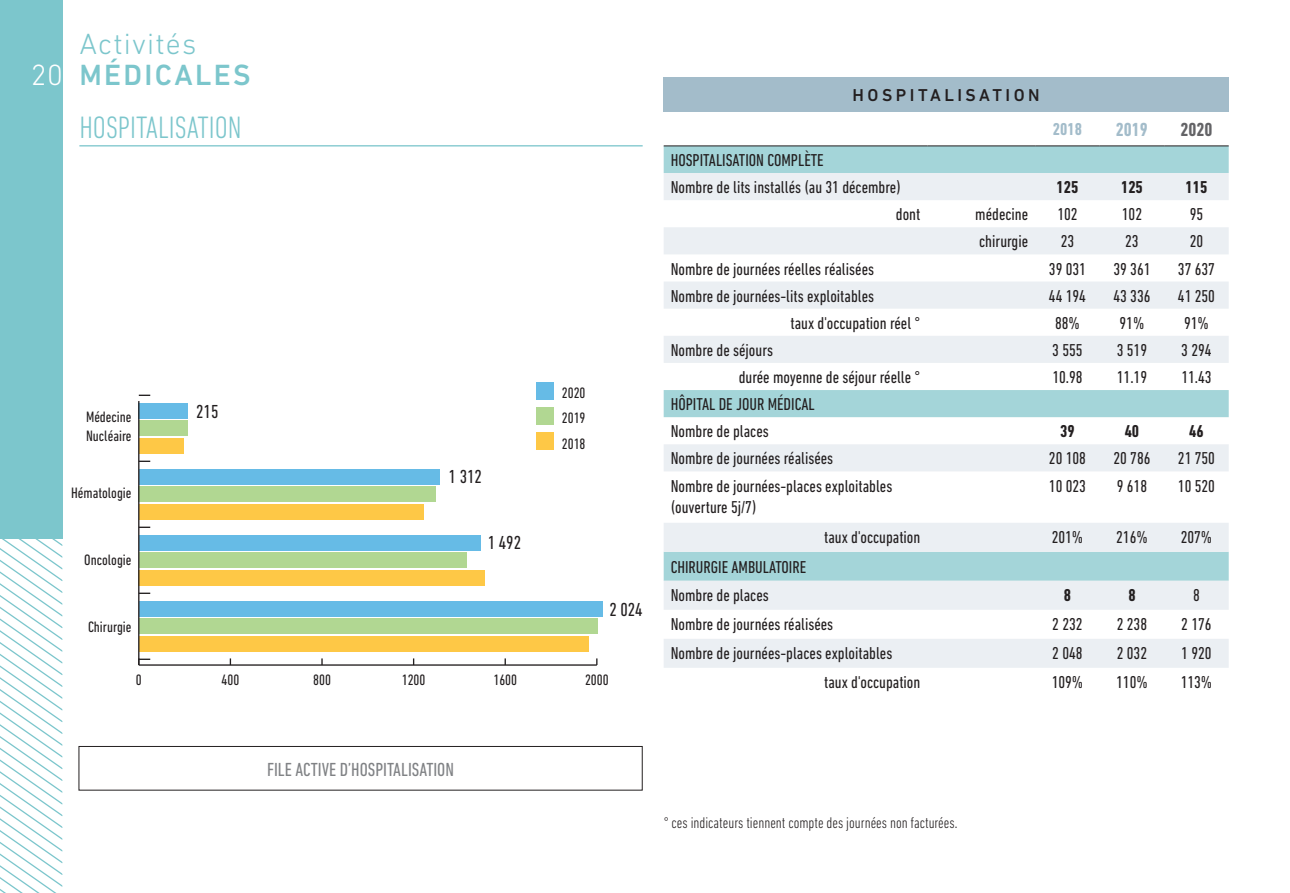
<style>
.page{position:relative;width:1290px;height:893px;background:#fff}
.page>*{position:absolute;margin:0;border:0;box-sizing:border-box;transform-origin:0 0}
.ss_titre_filet_OK_Ac{font:300 condensed 31.5px "DIN Next LT Pro";color:#7cc6cc}
.t1{font:300 29.75px "DIN Next LT Pro";letter-spacing:.04em;color:#7cc6cc}
.t2{font:500 29.75px "DIN Next LT Pro";letter-spacing:.08em;color:#7cc6cc}
.t3{font:300 29.75px "DIN Next LT Pro";color:#fff}
.titre_tableau{font:condensed 19.25px "DIN Next LT Pro";color:#808285}
.t4{font:condensed 19.25px "DIN Next LT Pro";color:#231f20}
._03-TEXTE_COURANT_TA{font:700 condensed 19.25px "DIN Next LT Pro";color:#a3bcca}
._03-TEXTE_COURANT_TA-2{font:700 condensed 19.25px "DIN Next LT Pro";color:#636366}
.text_tablo_10_OK_cen{font:condensed 17.5px/21px "DIN Next LT Pro";color:#231f20}
.text_tablo_10_OK_CAP{font:condensed 17.5px "DIN Next LT Pro";color:#231f20}
.tétiere_tablo_OK{font:500 17.5px "DIN Next LT Pro";letter-spacing:.2em;color:#231f20}
.text_tablo_10_OK_CAP-2{font:700 condensed 17.5px "DIN Next LT Pro";color:#231f20}
.text_tablo_10_OK_cen-2{font:700 condensed 17.5px "DIN Next LT Pro";color:#231f20}
._03-TEXTE_COURANT_TA-3{font:700 condensed 17.5px "DIN Next LT Pro";color:#a3bcca}
._04-Texte_courant_OK{font:300 condensed 15.75px "DIN Next LT Pro";color:#231f20}
.t5{font:condensed 15.4px/25.6px "DIN Next LT Pro";color:#231f20}
</style>
<div class="page">
<svg style="left:0;top:539px;width:63px;height:354px"></svg>
<div style="left:0;top:0;width:63px;height:539px;background:#7cc6cc"></div>
<div style="left:139px;top:438px;width:44px;height:16px;background:#fec846"></div>
<div style="left:139px;top:504px;width:284px;height:16px;background:#fec846"></div>
<div style="left:139px;top:570px;width:346px;height:16px;background:#fec846"></div>
<div style="left:139px;top:636px;width:449px;height:16px;background:#fec846"></div>
<div style="left:139px;top:420px;width:49px;height:16px;background:#b1d792"></div>
<div style="left:139px;top:486px;width:297px;height:16px;background:#b1d792"></div>
<div style="left:139px;top:552px;width:327px;height:16px;background:#b1d792"></div>
<div style="left:139px;top:618px;width:458px;height:16px;background:#b1d792"></div>
<div style="left:139px;top:403px;width:49px;height:16px;background:#66bbe6"></div>
<div style="left:139px;top:469px;width:300px;height:16px;background:#66bbe6"></div>
<div style="left:139px;top:535px;width:341px;height:16px;background:#66bbe6"></div>
<div style="left:139px;top:601px;width:463px;height:16px;background:#66bbe6"></div>
<hr style="left:139px;top:664px;width:458px;height:2px;background:#231f20">
<svg style="left:321px;top:658px;width:2px;height:7px"></svg>
<svg style="left:504px;top:658px;width:2px;height:7px"></svg>
<hr style="left:138px;top:401px;width:1px;height:264px;background:#231f20">
<svg style="left:138px;top:658px;width:12px;height:7px"></svg>
<div style="left:536px;top:382px;width:18px;height:17px;background:#66bbe6"></div>
<div style="left:536px;top:407px;width:18px;height:18px;background:#b1d792"></div>
<div style="left:536px;top:432px;width:18px;height:18px;background:#fec846"></div>
<div style="left:664px;top:77px;width:565px;height:35px;background:#a3bcca"></div>
<div style="left:664px;top:146px;width:565px;height:27px;background:#a4d5d9"></div>
<svg style="left:664px;top:173px;width:565px;height:495px;fill:#ebeff3"></svg>
<hr style="left:1035px;top:145px;width:65px;height:1px;background:#231f20">
<hr style="left:1100px;top:145px;width:64px;height:1px;background:#231f20">
<hr style="left:1164px;top:145px;width:65px;height:1px;background:#231f20">
<hr style="left:664px;top:145px;width:263px;height:1px;background:#231f20">
<hr style="left:927px;top:145px;width:108px;height:1px;background:#231f20">
<hr style="left:79px;top:145px;width:564px;height:1px;background:#7cc6cc">
<div style="left:78px;top:746px;width:565px;height:45px;border:1px solid #231f20"></div>
<h2 class="t3" style="left:31px;top:58px;width:34px">20</h2>
<h2 class="t1" style="left:79px;top:26px;width:118px">Activités</h2>
<h2 class="t2" style="left:79px;top:58px;width:173px">MÉDICALES</h2>
<p class="ss_titre_filet_OK_Ac" style="left:79px;top:109px;width:164px">HOSPITALISATION</p>
<p class="t5" style="left:86px;top:408px;width:47px;line-height:18.4px">Médecine<br>Nucléaire</p>
<p class="t5" style="left:71px;top:480px;width:62px">Hématologie</p>
<p class="t5" style="left:84px;top:547px;width:49px">Oncologie</p>
<p class="t5" style="left:88px;top:614px;width:45px">Chirurgie</p>
<p class="t4" style="left:196px;top:400px;width:24px">215</p>
<p class="t4" style="left:449px;top:465px;width:35px">1 312</p>
<p class="t4" style="left:488px;top:531px;width:35px">1 492</p>
<p class="t5" style="left:562px;top:379px;width:25px;text-align:justify">2020<br>2019<br>2018</p>
<p class="t4" style="left:609px;top:598px;width:35px">2 024</p>
<p class="t5" style="left:136px;top:667px;width:7px">0</p>
<p class="t5" style="left:221px;top:667px;width:19px">400</p>
<p class="t5" style="left:313px;top:667px;width:19px">800</p>
<p class="t5" style="left:402px;top:667px;width:25px">1200</p>
<p class="t5" style="left:493px;top:667px;width:25px">1600</p>
<p class="t5" style="left:585px;top:667px;width:25px">2000</p>
<p class="tétiere_tablo_OK" style="left:852px;top:85px;width:189px">HOSPITALISATION</p>
<p class="_03-TEXTE_COURANT_TA-3" style="left:1053px;top:119px;width:31px">2018</p>
<p class="_03-TEXTE_COURANT_TA" style="left:1116px;top:119px;width:34px">2019</p>
<p class="_03-TEXTE_COURANT_TA-2" style="left:1180px;top:119px;width:34px">2020</p>
<p class="text_tablo_10_OK_CAP" style="left:671px;top:150px;width:154px">HOSPITALISATION COMPLÈTE</p>
<p class="text_tablo_10_OK_cen" style="left:671px;top:177px;width:232px">Nombre de lits installés (au 31 décembre)</p>
<p class="text_tablo_10_OK_CAP-2" style="left:1056px;top:177px;width:23px">125</p>
<p class="text_tablo_10_OK_CAP-2" style="left:1121px;top:177px;width:23px">125</p>
<p class="text_tablo_10_OK_CAP-2" style="left:1185px;top:177px;width:23px">115</p>
<p class="text_tablo_10_OK_cen" style="left:896px;top:204px;width:26px">dont</p>
<p class="text_tablo_10_OK_cen" style="left:975px;top:204px;width:54px">médecine</p>
<p class="text_tablo_10_OK_CAP" style="left:1057px;top:204px;width:22px">102</p>
<p class="text_tablo_10_OK_CAP" style="left:1122px;top:204px;width:22px">102</p>
<p class="text_tablo_10_OK_CAP" style="left:1190px;top:204px;width:15px">95</p>
<p class="text_tablo_10_OK_cen" style="left:979px;top:231px;width:50px">chirurgie</p>
<p class="text_tablo_10_OK_CAP" style="left:1061px;top:232px;width:15px">23</p>
<p class="text_tablo_10_OK_CAP" style="left:1125px;top:232px;width:15px">23</p>
<p class="text_tablo_10_OK_CAP" style="left:1190px;top:232px;width:15px">20</p>
<p class="text_tablo_10_OK_cen" style="left:671px;top:258px;width:205px">Nombre de journées réelles réalisées</p>
<p class="text_tablo_10_OK_CAP" style="left:1049px;top:259px;width:39px">39 031</p>
<p class="text_tablo_10_OK_CAP" style="left:1113px;top:259px;width:39px">39 361</p>
<p class="text_tablo_10_OK_CAP" style="left:1178px;top:259px;width:39px">37 637</p>
<p class="text_tablo_10_OK_cen" style="left:671px;top:285px;width:205px">Nombre de journées-lits exploitables</p>
<p class="text_tablo_10_OK_CAP" style="left:1049px;top:286px;width:39px">44 194</p>
<p class="text_tablo_10_OK_CAP" style="left:1113px;top:286px;width:39px">43 336</p>
<p class="text_tablo_10_OK_CAP" style="left:1178px;top:286px;width:39px">41 250</p>
<p class="text_tablo_10_OK_cen" style="left:790px;top:312px;width:131px">taux d'occupation réel °</p>
<p class="text_tablo_10_OK_CAP" style="left:1055px;top:313px;width:26px">88%</p>
<p class="text_tablo_10_OK_CAP" style="left:1119px;top:313px;width:26px">91%</p>
<p class="text_tablo_10_OK_CAP" style="left:1184px;top:313px;width:26px">91%</p>
<p class="text_tablo_10_OK_cen" style="left:671px;top:339px;width:104px">Nombre de séjours</p>
<p class="text_tablo_10_OK_CAP" style="left:1052px;top:340px;width:32px">3 555</p>
<p class="text_tablo_10_OK_CAP" style="left:1117px;top:340px;width:32px">3 519</p>
<p class="text_tablo_10_OK_CAP" style="left:1181px;top:340px;width:32px">3 294</p>
<p class="text_tablo_10_OK_cen" style="left:739px;top:366px;width:183px">durée moyenne de séjour réelle °</p>
<p class="text_tablo_10_OK_CAP" style="left:1052px;top:367px;width:32px">10.98</p>
<p class="text_tablo_10_OK_CAP" style="left:1117px;top:367px;width:32px">11.19</p>
<p class="text_tablo_10_OK_CAP" style="left:1181px;top:367px;width:32px">11.43</p>
<p class="text_tablo_10_OK_cen" style="left:671px;top:394px;width:146px">HÔPITAL DE JOUR MÉDICAL</p>
<p class="text_tablo_10_OK_cen" style="left:671px;top:421px;width:100px">Nombre de places</p>
<p class="text_tablo_10_OK_cen-2" style="left:1060px;top:421px;width:16px">39</p>
<p class="text_tablo_10_OK_cen-2" style="left:1124px;top:421px;width:16px">40</p>
<p class="text_tablo_10_OK_cen-2" style="left:1189px;top:421px;width:16px">46</p>
<p class="text_tablo_10_OK_cen" style="left:671px;top:448px;width:164px">Nombre de journées réalisées</p>
<p class="text_tablo_10_OK_cen" style="left:1049px;top:448px;width:39px">20 108</p>
<p class="text_tablo_10_OK_cen" style="left:1113px;top:448px;width:39px">20 786</p>
<p class="text_tablo_10_OK_cen" style="left:1178px;top:448px;width:39px">21 750</p>
<p class="text_tablo_10_OK_cen" style="left:671px;top:475px;width:223px">Nombre de journées-places exploitables (ouverture 5j/7)</p>
<p class="text_tablo_10_OK_cen" style="left:1049px;top:475px;width:39px">10 023</p>
<p class="text_tablo_10_OK_cen" style="left:1117px;top:475px;width:32px">9 618</p>
<p class="text_tablo_10_OK_cen" style="left:1178px;top:475px;width:39px">10 520</p>
<p class="text_tablo_10_OK_cen" style="left:824px;top:526px;width:98px">taux d'occupation</p>
<p class="text_tablo_10_OK_cen" style="left:1051px;top:526px;width:33px">201%</p>
<p class="text_tablo_10_OK_cen" style="left:1116px;top:526px;width:33px">216%</p>
<p class="text_tablo_10_OK_cen" style="left:1180px;top:526px;width:33px">207%</p>
<p class="text_tablo_10_OK_cen" style="left:671px;top:556px;width:137px">CHIRURGIE AMBULATOIRE</p>
<p class="text_tablo_10_OK_cen" style="left:671px;top:584px;width:100px">Nombre de places</p>
<p class="text_tablo_10_OK_cen-2" style="left:1064px;top:585px;width:9px">8</p>
<p class="text_tablo_10_OK_cen-2" style="left:1128px;top:585px;width:9px">8</p>
<p class="text_tablo_10_OK_cen" style="left:1193px;top:584px;width:8px">8</p>
<p class="text_tablo_10_OK_cen" style="left:671px;top:613px;width:164px">Nombre de journées réalisées</p>
<p class="text_tablo_10_OK_cen" style="left:1052px;top:613px;width:32px">2 232</p>
<p class="text_tablo_10_OK_cen" style="left:1117px;top:613px;width:32px">2 238</p>
<p class="text_tablo_10_OK_cen" style="left:1181px;top:613px;width:32px">2 176</p>
<p class="text_tablo_10_OK_cen" style="left:671px;top:642px;width:223px">Nombre de journées-places exploitables</p>
<p class="text_tablo_10_OK_cen" style="left:1052px;top:642px;width:32px">2 048</p>
<p class="text_tablo_10_OK_cen" style="left:1117px;top:642px;width:32px">2 032</p>
<p class="text_tablo_10_OK_cen" style="left:1181px;top:642px;width:32px">1 920</p>
<p class="text_tablo_10_OK_cen" style="left:824px;top:671px;width:98px">taux d'occupation</p>
<p class="text_tablo_10_OK_cen" style="left:1051px;top:671px;width:33px">109%</p>
<p class="text_tablo_10_OK_cen" style="left:1116px;top:671px;width:33px">110%</p>
<p class="text_tablo_10_OK_cen" style="left:1180px;top:671px;width:33px">113%</p>
<p class="titre_tableau" style="left:267px;top:758px;width:188px">FILE ACTIVE D’HOSPITALISATION</p>
<p class="_04-Texte_courant_OK" style="left:664px;top:814px;width:295px">° ces indicateurs tiennent compte des journées non facturées.</p>
</div>
